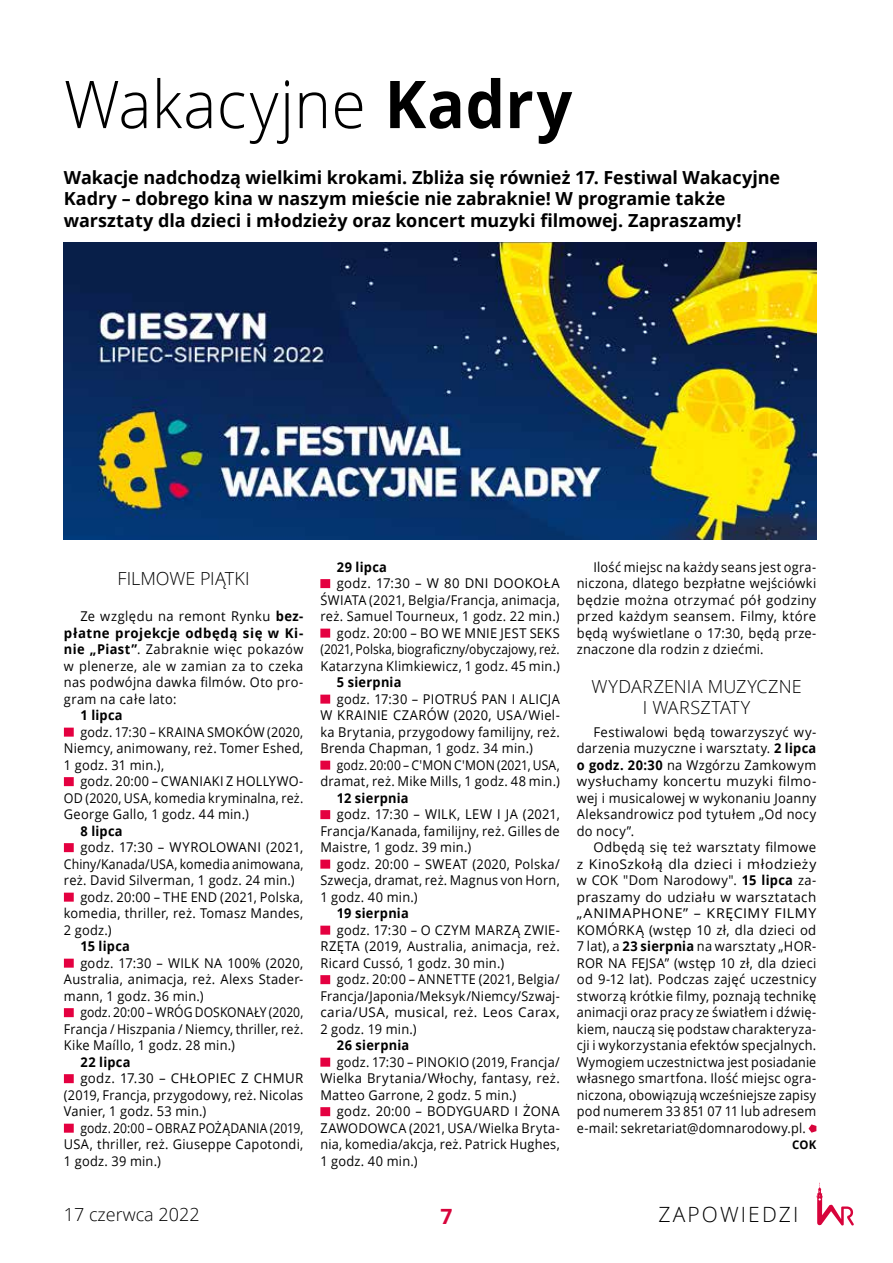
<style>
.page{position:relative;width:893px;height:1263px;background:#fff}
.page>*{position:absolute;margin:0;border:0;box-sizing:border-box;transform-origin:0 0}
.t1{font:300 66px "Open Sans";letter-spacing:.005em;color:#000;scale:.95 1}
.t2{font:300 21px "Open Sans";letter-spacing:.1em;color:#000}
.t3{font:700 21px "Open Sans";color:#d7033b}
.t4{font:700 18px/21.6px "Open Sans";letter-spacing:-.005em;color:#000}
.t5{font:300 18px/21.6px "Open Sans";color:#000;text-align:center}
.t6{font:13.5px/16.5px "Open Sans";letter-spacing:.02em;color:#000;text-align:justify}
.t7{font:13.5px/16.5px "Open Sans";letter-spacing:.02em;color:#000;text-align:justify;scale:.95 1}
.t8{font:13.5px/16.5px "Open Sans";letter-spacing:.02em;color:#000;text-align:justify;scale:.94 1}
.t9{font:13.5px/16.5px "Open Sans";letter-spacing:.02em;color:#000;text-align:justify;scale:.96 1}
.t10{font:13.5px/16.5px "Open Sans";letter-spacing:.02em;color:#000;text-align:justify;scale:.9 1}
.t11{font:13.5px/16.5px "Open Sans";letter-spacing:.02em;color:#000;text-align:justify;scale:.93 1}
.t12{font:700 13.5px "Open Sans";letter-spacing:.02em;color:#000;scale:.95 1}
.t13{font:13.5px "Open Sans";letter-spacing:.02em;color:#000;scale:.91 1}
.t14{font:700 12px "Open Sans";color:#000;scale:.95 1}
.s1{font-weight:700}
</style>
<div class="page">
<svg style="left:816px;top:1182px;width:38px;height:43px"></svg>
<div style="left:64px;top:728px;width:10px;height:9px;background:#e40040"></div>
<div style="left:64px;top:777px;width:10px;height:9px;background:#e40040"></div>
<div style="left:64px;top:843px;width:10px;height:9px;background:#e40040"></div>
<div style="left:64px;top:893px;width:10px;height:9px;background:#e40040"></div>
<div style="left:64px;top:959px;width:10px;height:9px;background:#e40040"></div>
<div style="left:64px;top:1008px;width:10px;height:9px;background:#e40040"></div>
<div style="left:64px;top:1074px;width:10px;height:9px;background:#e40040"></div>
<div style="left:64px;top:1124px;width:10px;height:9px;background:#e40040"></div>
<div style="left:320px;top:579px;width:10px;height:9px;background:#e40040"></div>
<div style="left:320px;top:629px;width:10px;height:9px;background:#e40040"></div>
<div style="left:320px;top:695px;width:10px;height:9px;background:#e40040"></div>
<div style="left:320px;top:761px;width:10px;height:9px;background:#e40040"></div>
<div style="left:320px;top:810px;width:10px;height:9px;background:#e40040"></div>
<div style="left:320px;top:860px;width:10px;height:9px;background:#e40040"></div>
<div style="left:320px;top:926px;width:10px;height:9px;background:#e40040"></div>
<div style="left:320px;top:975px;width:10px;height:9px;background:#e40040"></div>
<div style="left:320px;top:1058px;width:10px;height:9px;background:#e40040"></div>
<div style="left:320px;top:1107px;width:10px;height:9px;background:#e40040"></div>
<svg style="left:808px;top:1124px;width:8px;height:9px"></svg>
<img style="left:64px;top:243px;width:752px;height:297px">
<h1 class="t1" style="left:64px;top:59px;width:537px">Wakacyjne <span class="s1">Kadry</span></h1>
<h3 class="t4" style="left:64px;top:166px;width:718px">Wakacje nadchodzą wielkimi krokami. Zbliża się również 17. Festiwal Wakacyjne<br>Kadry – dobrego kina w naszym mieście nie zabraknie! W programie także warsztaty dla dzieci i młodzieży oraz koncert muzyki filmowej. Zapraszamy!</h3>
<h3 class="t5" style="left:118px;top:567px;width:134px">FILMOWE PIĄTKI</h3>
<p class="t9" style="left:64px;top:608px;width:251px;text-indent:16px">Ze względu na remont Rynku <span class="s1">bez&shy;płatne projekcje odbędą się w Ki&shy;nie „Piast”</span>. Zabraknie więc pokazów w plenerze, ale w zamian za to czeka nas podwójna dawka filmów. Oto pro&shy;gram na całe lato:</p>
<p class="t12" style="left:80px;top:706px;width:46px">1 lipca</p>
<p class="t11" style="left:64px;top:723px;width:259px;text-indent:16px">godz. 17:30 – KRAINA SMOKÓW (2020, Niemcy, animowany, reż. Tomer Eshed, 1 godz. 31 min.),</p>
<p class="t8" style="left:64px;top:773px;width:256px;text-indent:16px">godz. 20:00 – CWANIAKI Z HOLLYWO-OD (2020, USA, komedia kryminalna, reż.<br>George Gallo, 1 godz. 44 min.)</p>
<p class="t12" style="left:80px;top:821px;width:46px">8 lipca</p>
<p class="t6" style="left:80px;top:839px;width:224px">godz. 17:30 – WYROLOWANI (2021,</p>
<p class="t13" style="left:64px;top:854px;width:265px">Chiny/Kanada/USA, komedia animowana,</p>
<p class="t7" style="left:64px;top:872px;width:244px">reż. David Silverman, 1 godz. 24 min.)</p>
<p class="t7" style="left:80px;top:888px;width:236px">godz. 20:00 – THE END (2021, Polska,</p>
<p class="t7" style="left:64px;top:905px;width:254px">komedia, thriller, reż. Tomasz Mandes,</p>
<p class="t7" style="left:64px;top:921px;width:52px">2 godz.)</p>
<p class="t12" style="left:80px;top:937px;width:54px">15 lipca</p>
<p class="t7" style="left:64px;top:954px;width:254px;text-indent:16px">godz. 17:30 – WILK NA 100% (2020, Australia, animacja, reż. Alexs Stader&shy;mann, 1 godz. 36 min.)</p>
<p class="t10" style="left:64px;top:1004px;width:268px;text-indent:16px">godz. 20:00 – WRÓG DOSKONAŁY (2020, Francja / Hiszpania / Niemcy, thriller, reż.<br>Kike Maíllo, 1 godz. 28 min.)</p>
<p class="t12" style="left:80px;top:1052px;width:54px">22 lipca</p>
<p class="t6" style="left:64px;top:1070px;width:241px;text-indent:16px">godz. 17.30 – CHŁOPIEC Z CHMUR (2019, Francja, przygodowy, reż. Nicolas Vanier, 1 godz. 53 min.)</p>
<p class="t10" style="left:64px;top:1119px;width:268px;text-indent:16px">godz. 20:00 – OBRAZ POŻĄDANIA (2019, USA, thriller, reż. Giuseppe Capotondi, 1 godz. 39 min.)</p>
<p class="t12" style="left:337px;top:557px;width:54px">29 lipca</p>
<p class="t6" style="left:320px;top:575px;width:241px;text-align:right">godz. 17:30 – W 80 DNI DOOKOŁA ŚWIATA (2021, Belgia/Francja, animacja, reż. Samuel Tourneux, 1 godz. 22 min.) godz. 20:00 – BO WE MNIE JEST SEKS (2021, Polska, biograficzny/obyczajowy, reż.<br>Katarzyna Klimkiewicz, 1 godz. 45 min.)</p>
<p class="t12" style="left:337px;top:673px;width:69px">5 sierpnia</p>
<p class="t7" style="left:320px;top:690px;width:254px;text-indent:17px">godz. 17:30 – PIOTRUŚ PAN I ALICJA W KRAINIE CZARÓW (2020, USA/Wiel&shy;ka Brytania, przygodowy familijny, reż.<br>Brenda Chapman, 1 godz. 34 min.)</p>
<p class="t10" style="left:320px;top:756px;width:268px;text-align:right">godz. 20:00 – C'MON C'MON (2021, USA, dramat, reż. Mike Mills, 1 godz. 48 min.)</p>
<p class="t12" style="left:337px;top:788px;width:77px">12 sierpnia</p>
<p class="t9" style="left:320px;top:806px;width:251px;text-indent:16px">godz. 17:30 – WILK, LEW I JA (2021, Francja/Kanada, familijny, reż. Gilles de Maistre, 1 godz. 39 min.)</p>
<p class="t7" style="left:320px;top:855px;width:254px;text-indent:17px">godz. 20:00 – SWEAT (2020, Polska/ Szwecja, dramat, reż. Magnus von Horn, 1 godz. 40 min.)</p>
<p class="t12" style="left:337px;top:904px;width:77px">19 sierpnia</p>
<p class="t7" style="left:320px;top:921px;width:254px;text-indent:17px">godz. 17:30 – O CZYM MARZĄ ZWIE-RZĘTA (2019, Australia, animacja, reż.<br>Ricard Cussó, 1 godz. 30 min.)</p>
<p class="t8" style="left:320px;top:971px;width:256px;text-indent:16px">godz. 20:00 – ANNETTE (2021, Belgia/ Francja/Japonia/Meksyk/Niemcy/Szwaj&shy;caria/USA, musical, reż. Leos Carax, 2 godz. 19 min.)</p>
<p class="t12" style="left:337px;top:1036px;width:78px">26 sierpnia</p>
<p class="t8" style="left:320px;top:1053px;width:256px;text-indent:16px">godz. 17:30 – PINOKIO (2019, Francja/ Wielka Brytania/Włochy, fantasy, reż.<br>Matteo Garrone, 2 godz. 5 min.)</p>
<p class="t6" style="left:320px;top:1103px;width:241px;text-indent:16px">godz. 20:00 – BODYGUARD I ŻONA ZAWODOWCA (2021, USA/Wielka Bryta&shy;nia, komedia/akcja, reż. Patrick Hughes, 1 godz. 40 min.)</p>
<p class="t7" style="left:577px;top:558px;width:254px;text-indent:16px">Ilość miejsc na każdy seans jest ogra&shy;niczona, dlatego bezpłatne wejściówki będzie można otrzymać pół godziny przed każdym seansem. Filmy, które będą wyświetlane o 17:30, będą prze&shy;znaczone dla rodzin z dziećmi.</p>
<h3 class="t5" style="left:591px;top:675px;width:212px">WYDARZENIA MUZYCZNE<br>I WARSZTATY</h3>
<p class="t6" style="left:577px;top:723px;width:241px;text-indent:16px">Festiwalowi będą towarzyszyć wy&shy;darzenia muzyczne i warsztaty. <span class="s1">2 lipca o godz. 20:30</span> na Wzgórzu Zamkowym wysłuchamy koncertu muzyki filmo&shy;wej i musicalowej w wykonaniu Joanny Aleksandrowicz pod tytułem „Od nocy do nocy”.</p>
<p class="t6" style="left:577px;top:839px;width:241px;text-indent:16px">Odbędą się też warsztaty filmowe z KinoSzkołą dla dzieci i młodzieży w COK "Dom Narodowy". <span class="s1">15 lipca</span> za&shy;praszamy do udziału w warsztatach „ANIMAPHONE” – KRĘCIMY FILMY KOMÓRKĄ (wstęp 10 zł, dla dzieci od 7 lat), a <span class="s1">23 sierpnia</span> na warsztaty „HOR-ROR NA FEJSA” (wstęp 10 zł, dla dzieci od 9-12 lat). Podczas zajęć uczestnicy stworzą krótkie filmy, poznają technikę animacji oraz pracy ze światłem i dźwię&shy;kiem, nauczą się podstaw charakteryza&shy;cji i wykorzystania efektów specjalnych.<br>Wymogiem uczestnictwa jest posiadanie własnego smartfona. Ilość miejsc ogra&shy;niczona, obowiązują wcześniejsze zapisy pod numerem 33 851 07 11 lub adresem e-mail: sekretariat@domnarodowy.pl.</p>
<p class="t14" style="left:792px;top:1136px;width:27px">COK</p>
<h3 class="t5" style="left:64px;top:1204px;width:137px">17 czerwca 2022</h3>
<h2 class="t3" style="left:440px;top:1201px;width:13px">7</h2>
<h2 class="t2" style="left:659px;top:1199px;width:141px">ZAPOWIEDZI</h2>
</div>
